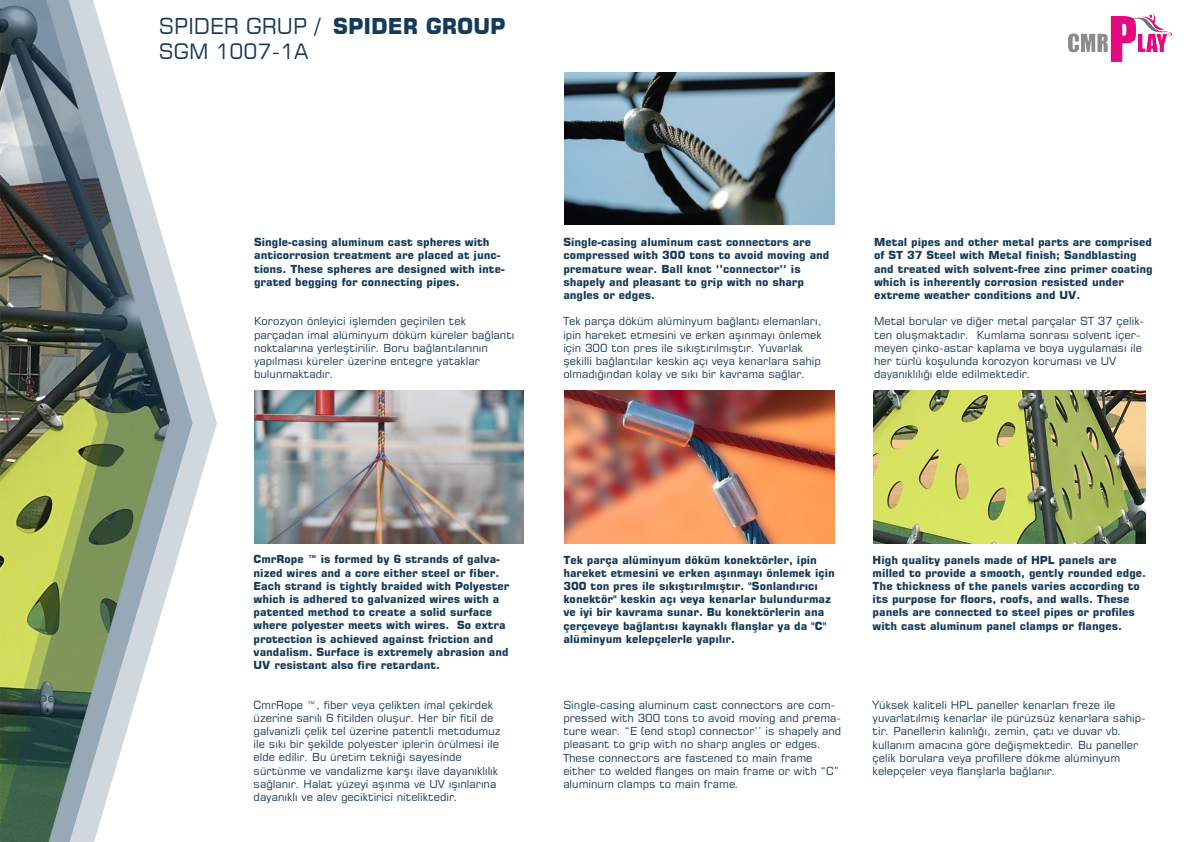
<style>
.page{position:relative;width:1191px;height:842px;background:#fff}
.page>*{position:absolute;margin:0;border:0;box-sizing:border-box;transform-origin:0 0}
.t1{font:21.7px "Square 721 BT";color:#143b59}
.t2{font:21px "Square 721 BT";color:#143b59}
.t3{font:11px/13.2px "Square 721 BT";color:#143b59}
.t4{font:700 11px/13.2px "Square 721 BT";color:#143b59}
.s1{font-weight:700}
</style>
<div class="page">
<svg style="left:192px;top:338px;width:25px;height:170px"></svg>
<svg style="left:0;top:0;width:192px;height:842px"></svg>
<img style="left:1068px;top:12px;width:103px;height:49px">
<img style="left:564px;top:390px;width:270px;height:154px">
<img style="left:254px;top:390px;width:269px;height:153px">
<img style="left:564px;top:73px;width:270px;height:151px">
<img style="left:873px;top:390px;width:272px;height:153px">
<h1 class="t1" style="left:159px;top:13px;width:348px">SPIDER GRUP / <span class="s1">SPIDER GROUP</span></h1>
<h2 class="t2" style="left:159px;top:38px;width:151px">SGM 1007-1A</h2>
<p class="t4" style="left:254px;top:235px;width:252px">Single-casing aluminum cast spheres with anticorrosion treatment are placed at junc&shy;tions. These spheres are designed with inte&shy;grated begging for connecting pipes.</p>
<p class="t3" style="left:254px;top:315px;width:262px">Korozyon önleyici işlemden geçirilen tek parçadan imal alüminyum döküm küreler bağlantı noktalarına yerleştirilir. Boru bağlantılarının yapılması küreler üzerine entegre yataklar bulunmaktadır.</p>
<p class="t4" style="left:563px;top:235px;width:268px">Single-casing aluminum cast connectors are compressed with 300 tons to avoid moving and premature wear. Ball knot ‘’connector’’ is shapely and pleasant to grip with no sharp angles or edges.</p>
<p class="t3" style="left:563px;top:315px;width:260px">Tek parça döküm alüminyum bağlantı elemanları, ipin hareket etmesini ve erken aşınmayı önlemek için 300 ton pres ile sıkıştırılmıştır. Yuvarlak şekilli bağlantılar keskin açı veya kenarlara sahip olmadığından kolay ve sıkı bir kavrama sağlar.</p>
<p class="t4" style="left:874px;top:235px;width:280px">Metal pipes and other metal parts are comprised of ST 37 Steel with Metal finish; Sandblasting and treated with solvent-free zinc primer coating which is inherently corrosion resisted under extreme weather conditions and UV.</p>
<p class="t3" style="left:874px;top:315px;width:272px">Metal borular ve diğer metal parçalar ST 37 çelik&shy;ten oluşmaktadır. Kumlama sonrası solvent içer&shy;meyen çinko-astar kaplama ve boya uygulaması ile her türlü koşulunda korozyon koruması ve UV dayanıklılığı elde edilmektedir.</p>
<p class="t4" style="left:254px;top:553px;width:257px">CmrRope ™ is formed by 6 strands of galva&shy;nized wires and a core either steel or fiber.<br>Each strand is tightly braided with Polyester which is adhered to galvanized wires with a patented method to create a solid surface where polyester meets with wires. So extra protection is achieved against friction and vandalism. Surface is extremely abrasion and UV resistant also fire retardant.</p>
<p class="t3" style="left:254px;top:698px;width:248px">CmrRope ™, fiber veya çelikten imal çekirdek üzerine sarılı 6 fitilden oluşur. Her bir fitil de galvanizli çelik tel üzerine patentli metodumuz ile sıkı bir şekilde polyester iplerin örülmesi ile elde edilir. Bu üretim tekniği sayesinde sürtünme ve vandalizme karşı ilave dayanıklılık sağlanır. Halat yüzeyi aşınma ve UV ışınlarına dayanıklı ve alev geciktirici niteliktedir.</p>
<p class="t4" style="left:563px;top:553px;width:273px">Tek parça alüminyum döküm konektörler, ipin hareket etmesini ve erken aşınmayı önlemek için 300 ton pres ile sıkıştırılmıştır. "Sonlandırıcı konektör" keskin açı veya kenarlar bulundurmaz ve iyi bir kavrama sunar. Bu konektörlerin ana çerçeveye bağlantısı kaynaklı flanşlar ya da "C" alüminyum kelepçelerle yapılır.</p>
<p class="t3" style="left:563px;top:698px;width:279px">Single-casing aluminum cast connectors are com&shy;pressed with 300 tons to avoid moving and prema&shy;ture wear. “E (end stop) connector’’ is shapely and pleasant to grip with no sharp angles or edges.<br>These connectors are fastened to main frame either to welded flanges on main frame or with “C” aluminum clamps to main frame.</p>
<p class="t4" style="left:872px;top:553px;width:275px">High quality panels made of HPL panels are milled to provide a smooth, gently rounded edge.<br>The thickness of the panels varies according to its purpose for floors, roofs, and walls. These panels are connected to steel pipes or profiles with cast aluminum panel clamps or flanges.</p>
<p class="t3" style="left:872px;top:698px;width:274px">Yüksek kaliteli HPL paneller kenarları freze ile yuvarlatılmış kenarlar ile pürüzsüz kenarlara sahip&shy;tir. Panellerin kalınlığı, zemin, çatı ve duvar vb. kullanım amacına göre değişmektedir. Bu paneller çelik borulara veya profillere dökme alüminyum kelepçeler veya flanşlarla bağlanır.</p>
</div>
